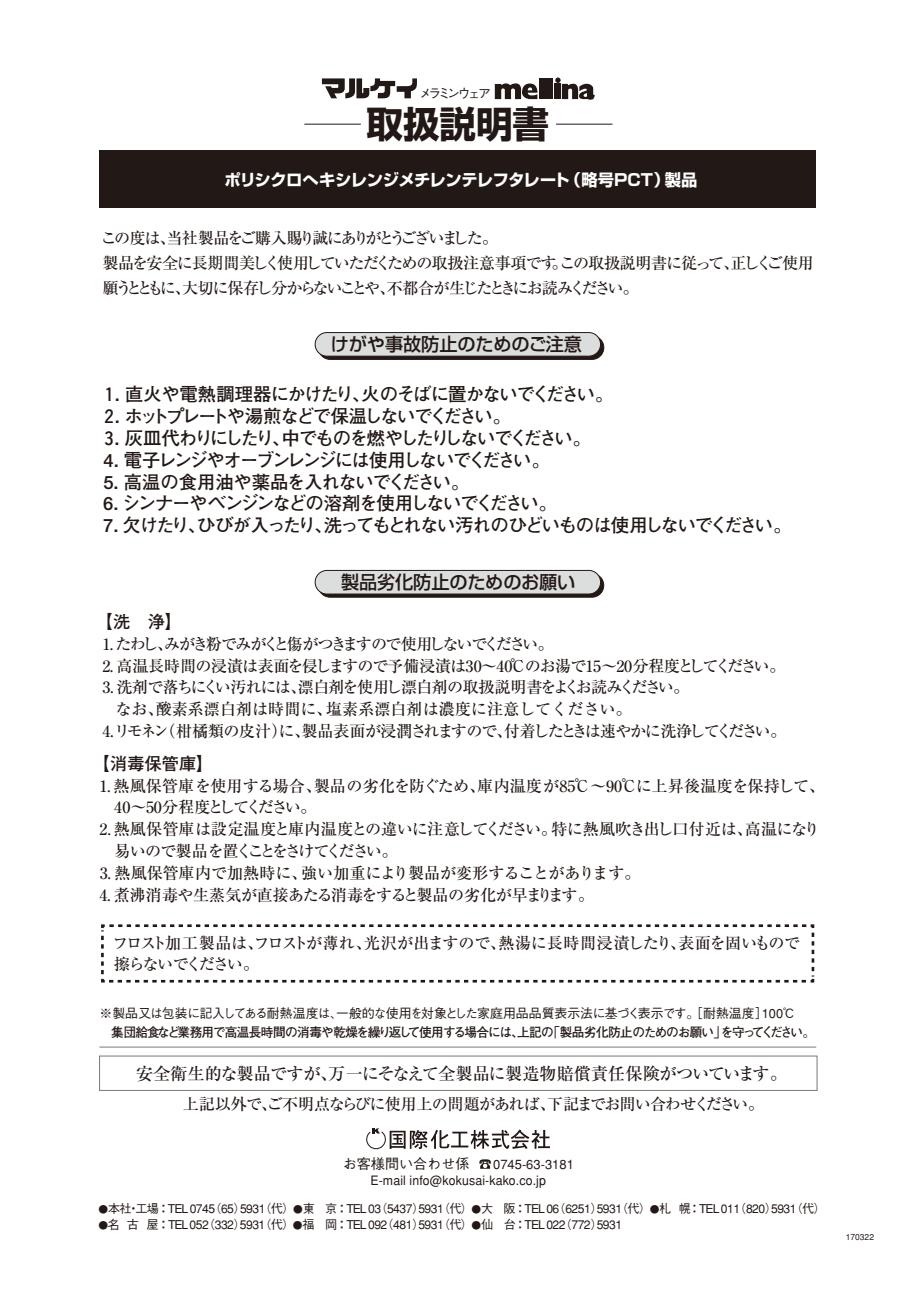
<style>
.page{position:relative;width:919px;height:1289px;background:#fff}
.page>*{position:absolute;margin:0;border:0;box-sizing:border-box;transform-origin:0 0}
.t1{font:700 36.45px "Shin Go";color:#221815}
.t2{font:700 18.3px "Futo Go B101";letter-spacing:-.1em;color:#221815}
.t3{font:700 18.3px "Futo Go B101";letter-spacing:-.07em;color:#221815}
.t4{font:700 18.3px "Futo Go B101";letter-spacing:-.15em;color:#221815}
.t5{font:700 18.3px "Futo Go B101";letter-spacing:-.13em;color:#221815}
.t6{font:700 18.3px "Futo Go B101";letter-spacing:-.145em;color:#221815}
.t7{font:700 18.3px "Futo Go B101";letter-spacing:-.05em;color:#221815}
.t8{font:500 18.15px "Shin Go";letter-spacing:-.01em;color:#221815}
.t9{font:700 17.25px "Futo Go B101";color:#221815}
.t10{font:500 17.1px "Ryumin";letter-spacing:-.02em;color:#221815}
.t11{font:700 17.1px "Futo Go B101";color:#221815}
.t12{font:700 16.35px "Shin Go";letter-spacing:-.025em;color:#fff}
.t13{font:500 16.05px/21.6px "Ryumin";letter-spacing:-.055em;color:#221815}
.t14{font:500 16.05px/25.2px "Ryumin";letter-spacing:-.105em;color:#221815}
.t15{font:500 16.05px "Ryumin";color:#221815}
.t16{font:500 16.05px/21.8px "Ryumin";letter-spacing:-.005em;color:#221815}
.t17{font:500 16.05px "Ryumin";letter-spacing:-.08em;color:#221815}
.t18{font:500 16.05px "Ryumin";letter-spacing:-.15em;color:#221815}
.t19{font:500 16.05px "Ryumin";letter-spacing:-.03em;color:#221815}
.t20{font:500 14.1px "Gothic BBB";color:#221815}
.t21{font:500 13.05px "Gothic BBB";color:#221815}
.t22{font:700 12.9px "Futo Go B101";letter-spacing:-.075em;color:#221815}
.t23{font:500 12.9px "Gothic BBB";letter-spacing:-.02em;color:#221815}
.t24{font:500 12.9px "Gothic BBB";color:#221815;scale:.95 1}
.t25{font:500 12.75px "Gothic BBB";letter-spacing:-.225em;color:#221815}
.t26{font:500 12.15px "Gothic BBB";letter-spacing:-.045em;color:#221815}
.t27{font:500 8.55px "Gothic BBB";color:#221815}
.s1{font-size:9.75px}
</style>
<div class="page">
<svg style="left:101px;top:924px;width:714px;height:59px"></svg>
<hr style="left:556px;top:124px;width:56px;height:1px;background:#221815">
<hr style="left:304px;top:124px;width:57px;height:1px;background:#221815">
<svg style="left:495px;top:83px;width:42px;height:16px"></svg>
<div style="left:554px;top:84px;width:6px;height:15px;background:#221815"></div>
<div style="left:546px;top:78px;width:7px;height:21px;background:#221815"></div>
<div style="left:539px;top:78px;width:6px;height:21px;background:#221815"></div>
<svg style="left:555px;top:77px;width:40px;height:23px"></svg>
<svg style="left:322px;top:78px;width:95px;height:20px"></svg>
<div style="left:99px;top:150px;width:717px;height:58px;background:#221815"></div>
<div style="left:318px;top:336px;width:285px;height:23px;background:#2b221f;border-radius:12px"></div>
<div style="left:318px;top:335px;width:286px;height:24px;border:1px solid #221815;border-radius:12px"></div>
<div style="left:315px;top:332px;width:285px;height:24px;background:#dcdddd;border-radius:12px"></div>
<div style="left:315px;top:332px;width:285px;height:24px;border:1px solid #221815;border-radius:12px"></div>
<div style="left:318px;top:573px;width:285px;height:24px;background:#221815;border-radius:12px"></div>
<div style="left:318px;top:573px;width:286px;height:24px;border:1px solid #221815;border-radius:12px"></div>
<div style="left:315px;top:570px;width:285px;height:24px;background:#dcdddd;border-radius:12px"></div>
<div style="left:315px;top:570px;width:285px;height:24px;border:1px solid #221815;border-radius:12px"></div>
<svg style="left:479px;top:1159px;width:12px;height:9px"></svg>
<svg style="left:366px;top:1128px;width:184px;height:21px"></svg>
<hr style="left:99px;top:1046px;width:717px;height:1px;background:#221815">
<p class="t25" style="left:419px;top:86px;width:73px">メラミンウェア</p>
<h1 class="t1" style="left:366px;top:99px;width:184px">取扱説明書</h1>
<p class="t12" style="left:224px;top:169px;width:474px">ポリシクロへキシレンジメチレンテレフタレート（略号PCT）製品</p>
<p class="t14" style="left:101px;top:225px;width:714px">この度は、当社製品をご購入賜り誠にありがとうございました。<br>製品を安全に長期間美しく使用していただくための取扱注意事項です。この取扱説明書に従って、正しくご使用願うとともに、大切に保存し分からないことや、不都合が生じたときにお読みください。</p>
<p class="t8" style="left:331px;top:332px;width:253px">けがや事故防止のためのご注意</p>
<p class="t3" style="left:100px;top:384px;width:514px">１. 直火や電熱調理器にかけたり、火のそばに置かないでください。</p>
<p class="t6" style="left:100px;top:405px;width:412px">２. ホットプレートや湯煎などで保温しないでください。</p>
<p class="t4" style="left:100px;top:427px;width:492px">３. 灰皿代わりにしたり、中でものを燃やしたりしないでください。</p>
<p class="t5" style="left:103px;top:449px;width:447px">4. 電子レンジやオーブンレンジには使用しないでください。</p>
<p class="t7" style="left:103px;top:471px;width:367px">5. 高温の食用油や薬品を入れないでください。</p>
<p class="t2" style="left:103px;top:493px;width:455px">6. シンナーやベンジンなどの溶剤を使用しないでください。</p>
<p class="t2" style="left:103px;top:515px;width:689px">7. 欠けたり、ひびが入ったり、洗ってもとれない汚れのひどいものは使用しないでください。</p>
<p class="t8" style="left:341px;top:571px;width:236px">製品劣化防止のためのお願い</p>
<p class="t9" style="left:96px;top:611px;width:87px">【洗 浄】</p>
<p class="t18" style="left:102px;top:634px;width:453px">1. たわし、みがき粉でみがくと傷がつきますので使用しないでください。</p>
<p class="t13" style="left:102px;top:654px;width:684px">2. 高温長時間の浸漬は表面を侵しますので予備浸漬は30～40℃のお湯で15～20分程度としてください。</p>
<p class="t13" style="left:102px;top:676px;width:588px">3. 洗剤で落ちにくい汚れには、漂白剤を使用し漂白剤の取扱説明書をよくお読みください。</p>
<p class="t15" style="left:115px;top:699px;width:517px">なお、酸素系漂白剤は時間に、塩素系漂白剤は濃度に注意してください。</p>
<p class="t17" style="left:102px;top:721px;width:685px">4.リモネン（柑橘類の皮汁）に、製品表面が浸潤されますので、付着したときは速やかに洗浄してください。</p>
<p class="t11" style="left:93px;top:753px;width:121px">【消毒保管庫】</p>
<p class="t16" style="left:114px;top:774px;width:712px;text-indent:-15px">1. 熱風保管庫を使用する場合、製品の劣化を防ぐため、庫内温度が85℃～90℃に上昇後温度を保持して、<br>40～50分程度としてください。</p>
<p class="t13" style="left:115px;top:818px;width:706px;text-indent:-15px">2. 熱風保管庫は設定温度と庫内温度との違いに注意してください。特に熱風吹き出し口付近は、高温になり易いので製品を置くことをさけてください。</p>
<p class="t15" style="left:100px;top:863px;width:542px">3. 熱風保管庫内で加熱時に、強い加重により製品が変形することがあります。</p>
<p class="t19" style="left:99px;top:885px;width:496px">4. 煮沸消毒や生蒸気が直接あたる消毒をすると製品の劣化が早まります。</p>
<p class="t13" style="left:112px;top:931px;width:689px">フロスト加工製品は、フロストが薄れ、光沢が出ますので、熱湯に長時間浸漬したり、表面を固いもので擦らないでください。</p>
<p class="t23" style="left:99px;top:1005px;width:697px">※製品又は包装に記入してある耐熱温度は、一般的な使用を対象とした家庭用品品質表示法に基づく表示です。［耐熱温度］100℃</p>
<p class="t22" style="left:111px;top:1025px;width:705px">集団給食など業務用で高温長時間の消毒や乾燥を繰り返して使用する場合には、上記の「製品劣化防止のためのお願い」を守ってください。</p>
<p class="t10" style="left:136px;top:1063px;width:652px">安全衛生的な製品ですが、万一にそなえて全製品に製造物賠償責任保険がついています。</p>
<p class="t13" style="left:183px;top:1093px;width:582px">上記以外で、ご不明点ならびに使用上の問題があれば、下記までお問い合わせください。</p>
<p class="t20" style="left:342px;top:1156px;width:128px">お客様問い合わせ係</p>
<p class="t21" style="left:493px;top:1156px;width:82px">0745-63-3181</p>
<p class="t24" style="left:370px;top:1172px;width:186px">E-mail info@kokusai-kako.co.jp</p>
<p class="t26" style="left:98px;top:1201px;width:728px"><span class="s1">●</span>本社・工場：TEL 0745（65）5931（代）<span class="s1">●</span>東 京：TEL 03（5437）5931（代）<span class="s1">●</span>大 阪：TEL 06（6251）5931（代）<span class="s1">●</span>札　幌：TEL 011（820）5931（代）</p>
<p class="t26" style="left:98px;top:1217px;width:525px"><span class="s1">●</span>名 古 屋：TEL052（332）5931（代）<span class="s1">●</span>福 岡：TEL 092（481）5931（代）<span class="s1">●</span>仙 台：TEL 022（772）5931</p>
<p class="t27" style="left:845px;top:1231px;width:30px">170322</p>
</div>
